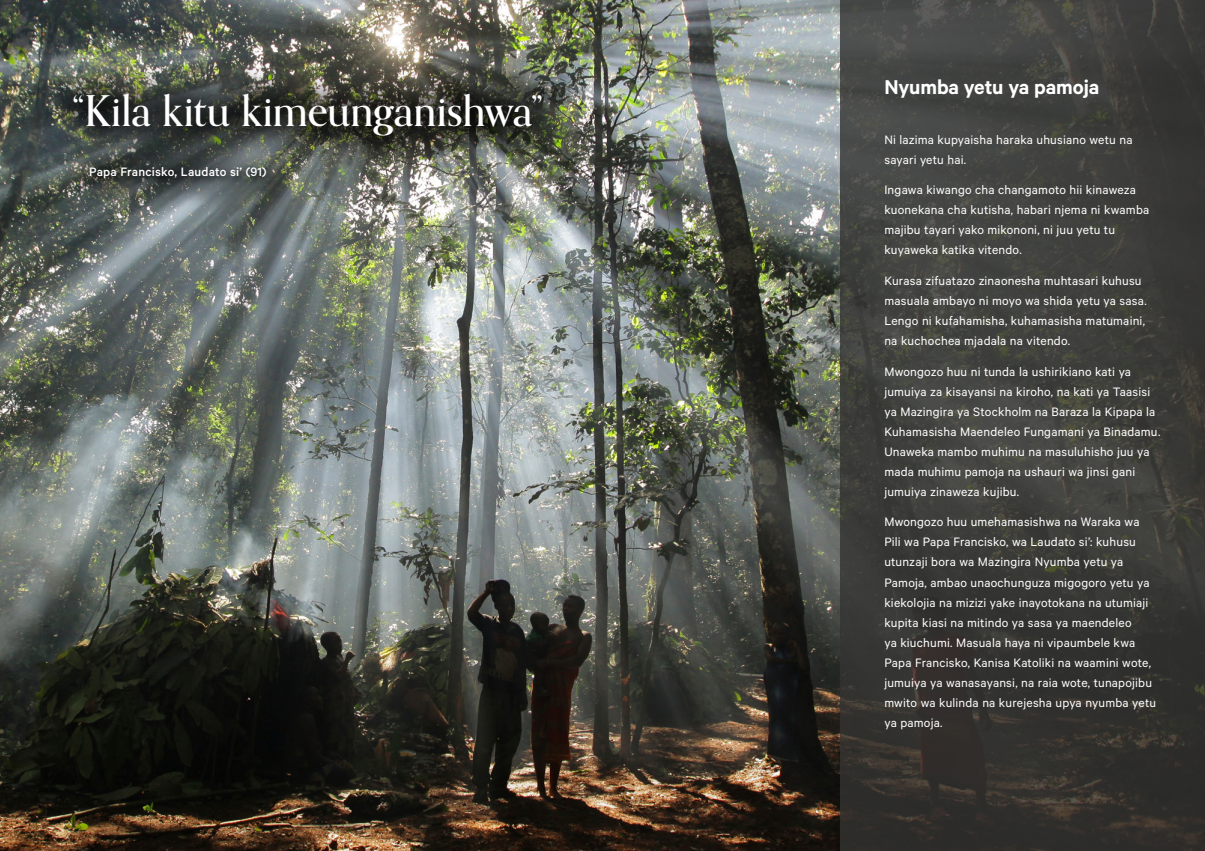
<style>
.page{position:relative;width:1205px;height:851px;background:#fff}
.page>*{position:absolute;margin:0;border:0;box-sizing:border-box;transform-origin:0 0}
.Quote_Encyclical{font:500 42.5px "Orpheus Pro";color:#fff}
.Main_titles_right{font:600 22.5px "Calibre";letter-spacing:-.005em;color:#fff}
.Intro_left{font:13.75px/20px "Calibre";letter-spacing:.015em;color:#fff}
.Reference{font:500 13.75px "Calibre";letter-spacing:.015em;color:#fff}
</style>
<div class="page">
<img style="left:0;top:0;width:840px;height:850px">
<svg style="left:840px;top:0;width:365px;height:850px;background:#3c3c39"></svg>
<div style="left:34px;top:58px;width:541px;height:158px;background:#000;opacity:.75"></div>
<div style="left:86px;top:163px;width:189px;height:24px;background:#000;opacity:.75"></div>
<img style="left:43px;top:65px;width:522px;height:100px">
<p class="Quote_Encyclical" style="left:73px;top:85px;width:471px">“Kila kitu kimeunganishwa”</p>
<p class="Reference" style="left:89px;top:163px;width:179px">Papa Francisko, Laudato si’ (91)</p>
<p class="Main_titles_right" style="left:884px;top:73px;width:216px">Nyumba yetu ya pamoja</p>
<p class="Intro_left" style="left:884px;top:129px;width:250px">Ni lazima kupyaisha haraka uhusiano wetu na sayari yetu hai.</p>
<p class="Intro_left" style="left:884px;top:179px;width:266px">Ingawa kiwango cha changamoto hii kinaweza kuonekana cha kutisha, habari njema ni kwamba majibu tayari yako mikononi, ni juu yetu tu kuyaweka katika vitendo.</p>
<p class="Intro_left" style="left:884px;top:270px;width:264px">Kurasa zifuatazo zinaonesha muhtasari kuhusu masuala ambayo ni moyo wa shida yetu ya sasa.<br>Lengo ni kufahamisha, kuhamasisha matumaini, na kuchochea mjadala na vitendo.</p>
<p class="Intro_left" style="left:884px;top:361px;width:277px">Mwongozo huu ni tunda la ushirikiano kati ya jumuiya za kisayansi na kiroho, na kati ya Taasisi ya Mazingira ya Stockholm na Baraza la Kipapa la Kuhamasisha Maendeleo Fungamani ya Binadamu.<br>Unaweka mambo muhimu na masuluhisho juu ya mada muhimu pamoja na ushauri wa jinsi gani jumuiya zinaweza kujibu.</p>
<p class="Intro_left" style="left:884px;top:511px;width:273px">Mwongozo huu umehamasishwa na Waraka wa Pili wa Papa Francisko, wa Laudato si’: kuhusu utunzaji bora wa Mazingira Nyumba yetu ya Pamoja, ambao unaochunguza migogoro yetu ya kiekolojia na mizizi yake inayotokana na utumiaji kupita kiasi na mitindo ya sasa ya maendeleo<br>ya kiuchumi. Masuala haya ni vipaumbele kwa Papa Francisko, Kanisa Katoliki na waamini wote, jumuiya ya wanasayansi, na raia wote, tunapojibu mwito wa kulinda na kurejesha upya nyumba yetu ya pamoja.</p>
</div>
